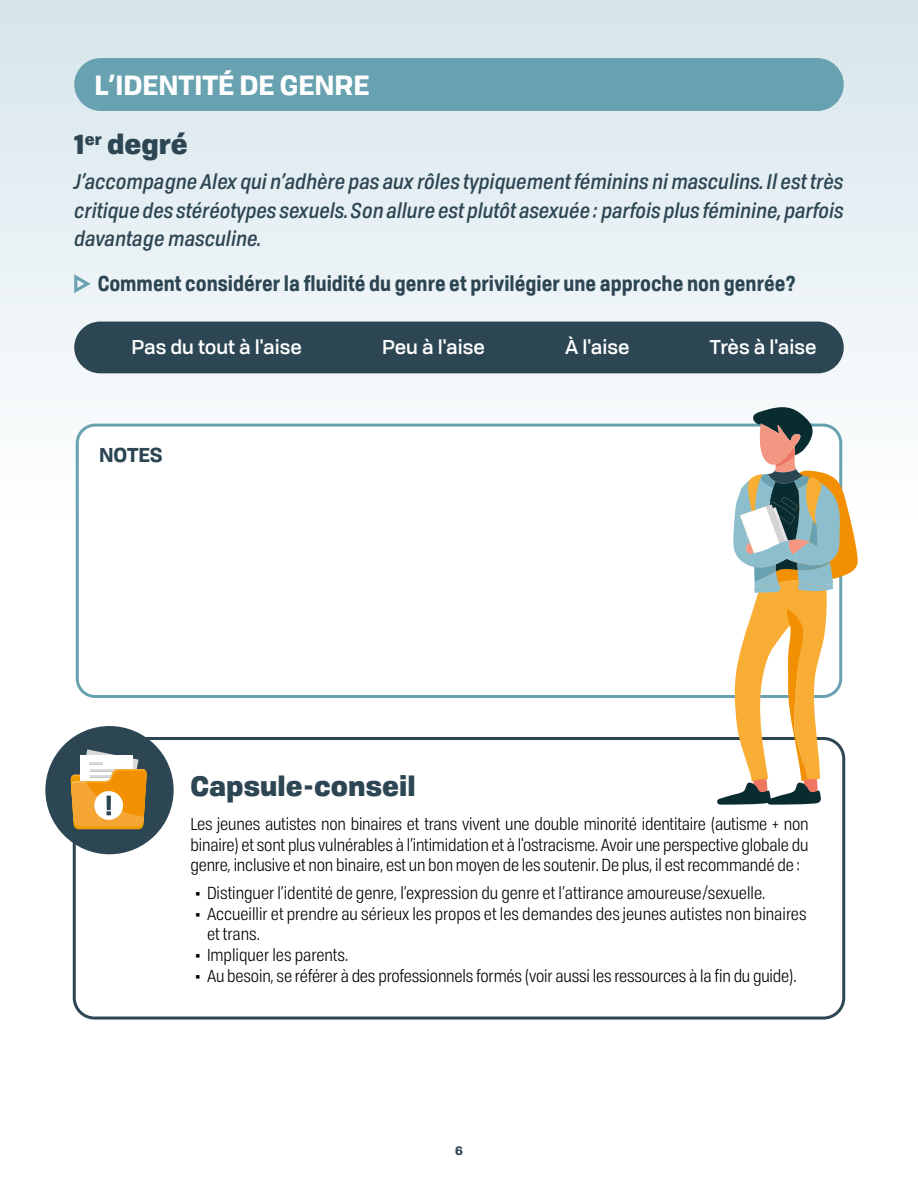
<style>
.page{position:relative;width:918px;height:1188px;background:#fff}
.page>*{position:absolute;margin:0;border:0;box-sizing:border-box;transform-origin:0 0}
.t1{font:900 27px "Tofino";color:#2d4653}
.t2{font:700 27px "Tofino";color:#fff}
.t3{font:italic 500 21px/28.5px "Tofino Narrow";color:#2d4653;text-align:justify}
.t4{font:700 21px "Tofino Narrow";color:#2d4653}
.t5{font:500 19.5px "Tofino";color:#fff}
.t6{font:700 19.5px "Tofino";color:#2d4653}
.t7{font:17.25px/20.7px "Tofino Narrow";color:#000;text-align:justify}
.t8{font:700 12px "Tofino";color:#2d4653}
.s1{font-family:"Tofino";font-weight:700}
</style>
<div class="page">
<div style="left:0;top:0;width:918px;height:515px;background:linear-gradient(to bottom,#d6e5ec,#fefefe)"></div>
<div style="left:74px;top:58px;width:770px;height:53px;background:#68a1b0;border-radius:26px"></div>
<svg style="left:74px;top:274px;width:17px;height:19px"></svg>
<div style="left:74px;top:322px;width:770px;height:51px;background:#2d4653;border-radius:26px"></div>
<div style="left:73px;top:737px;width:772px;height:283px;border:3px solid #2d4653;border-radius:20px"></div>
<div style="left:45px;top:726px;width:129px;height:128px;background:#2d4653;border-radius:50%"></div>
<svg style="left:71px;top:749px;width:76px;height:80px"></svg>
<div style="left:106px;top:796px;width:5px;height:14px;background:#2b4653"></div>
<div style="left:77px;top:425px;width:764px;height:272px;background:#fff;border-radius:18px"></div>
<div style="left:76px;top:424px;width:766px;height:274px;border:3px solid #68a1b0;border-radius:18px"></div>
<svg style="left:717px;top:407px;width:141px;height:398px"></svg>
<h1 class="t2" style="left:94px;top:63px;width:276px">L’IDENTITÉ DE GENRE</h1>
<h1 class="t1" style="left:74px;top:121px;width:115px">1<sup>er</sup> degré</h1>
<p class="t3" style="left:74px;top:166px;width:771px">J’accompagne Alex qui n’adhère pas aux rôles typiquement féminins ni masculins. Il est très critique des stéréotypes sexuels. Son allure est plutôt asexuée : parfois plus féminine, parfois davantage masculine.</p>
<p class="t4" style="left:98px;top:267px;width:700px">Comment considérer la fluidité du genre et privilégier une approche non genrée?</p>
<p class="t5" style="left:132px;top:332px;width:172px">Pas du tout à l'aise</p>
<p class="t5" style="left:382px;top:332px;width:104px">Peu à l'aise</p>
<p class="t5" style="left:565px;top:332px;width:66px">À l'aise</p>
<p class="t5" style="left:710px;top:332px;width:108px">Très à l'aise</p>
<p class="t6" style="left:99px;top:439px;width:65px">NOTES</p>
<h1 class="t1" style="left:190px;top:763px;width:227px">Capsule-conseil</h1>
<p class="t7" style="left:190px;top:812px;width:620px">Les jeunes autistes non binaires et trans vivent une double minorité identitaire (autisme + non binaire) et sont plus vulnérables à l’intimidation et à l'ostracisme. Avoir une perspective globale du genre, inclusive et non binaire, est un bon moyen de les soutenir. De plus, il est recommandé de :</p>
<p class="t7" style="left:194px;top:881px;width:573px"><span class="s1">•</span> Distinguer l’identité de genre, l’expression du genre et l’attirance amoureuse/sexuelle.</p>
<p class="t7" style="left:207px;top:902px;width:601px;text-indent:-14px"><span class="s1">•</span> Accueillir et prendre au sérieux les propos et les demandes des jeunes autistes non binaires et trans.</p>
<p class="t7" style="left:194px;top:943px;width:156px"><span class="s1">•</span> Impliquer les parents.</p>
<p class="t7" style="left:194px;top:964px;width:604px"><span class="s1">•</span> Au besoin, se référer à des professionnels formés (voir aussi les ressources à la fin du guide).</p>
<p class="t8" style="left:455px;top:1141px;width:9px">6</p>
</div>
